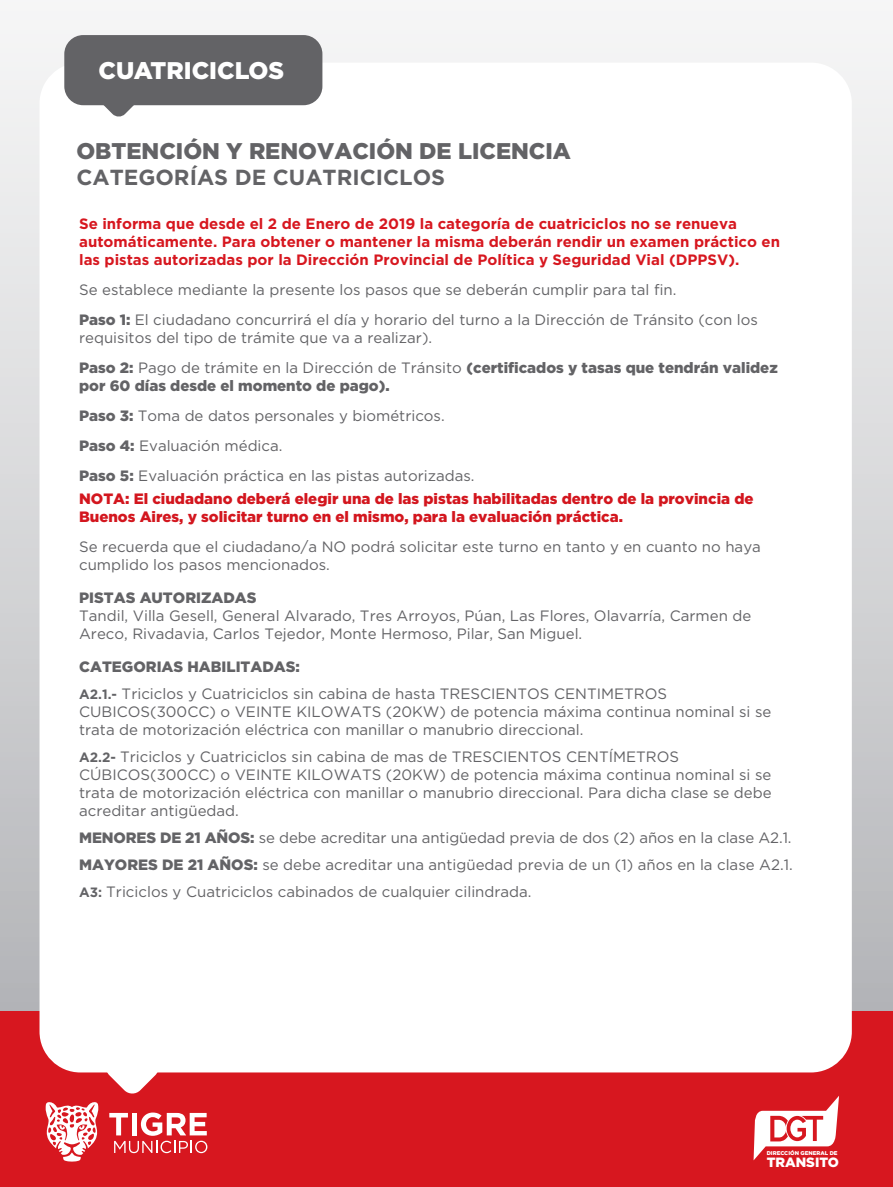
<style>
.page{position:relative;width:893px;height:1187px;background:#fff}
.page>*{position:absolute;margin:0;border:0;box-sizing:border-box;transform-origin:0 0}
.t1{font:900 24.15px "Gotham";color:#fff}
.t2{font:900 22.65px "Gotham";color:#636366}
.t3{font:700 21.75px "Gotham";color:#636366}
.t4{font:15px/18px "Gotham";color:#636366}
.t5{font:700 15px/18px "Gotham";color:#d7171f}
.t6{font:900 15px/18px "Gotham";color:#d3161e}
.t7{font:900 15px "Gotham";color:#636366}
.t8{font:900 13.35px "Gotham";color:#fff}
.t9{font:900 5.55px "Gotham";color:#fff}
.s1{font-weight:900}
.s2{font-weight:700;font-size:13.5px}
</style>
<div class="page">
<div style="left:0;top:1010px;width:893px;height:176px;background:#d7171f"></div>
<div style="left:0;top:0;width:893px;height:1010px;background:linear-gradient(to bottom,#f9f9f9,#b5b6b9)"></div>
<div style="left:40px;top:63px;width:812px;height:1009px;background:#fff;border-radius:41px"></div>
<svg style="left:105px;top:1072px;width:55px;height:22px"></svg>
<svg style="left:97px;top:105px;width:43px;height:12px"></svg>
<div style="left:64px;top:35px;width:258px;height:70px;background:#636366;border-radius:19px"></div>
<svg style="left:754px;top:1096px;width:85px;height:64px"></svg>
<svg style="left:46px;top:1102px;width:52px;height:59px"></svg>
<svg style="left:109px;top:1112px;width:98px;height:41px"></svg>
<h1 class="t1" style="left:99px;top:54px;width:187px">CUATRICICLOS</h1>
<h2 class="t2" style="left:76px;top:135px;width:496px">OBTENCIÓN Y RENOVACIÓN DE LICENCIA</h2>
<h3 class="t3" style="left:76px;top:163px;width:370px">CATEGORÍAS DE CUATRICICLOS</h3>
<p class="t5" style="left:79px;top:215px;width:702px">Se informa que desde el 2 de Enero de 2019 la categoría de cuatriciclos no se renueva automáticamente. Para obtener o mantener la misma deberán rendir un examen práctico en las pistas autorizadas por la Dirección Provincial de Política y Seguridad Vial (DPPSV).</p>
<p class="t4" style="left:79px;top:275px;width:680px;line-height:30px">Se establece mediante la presente los pasos que se deberán cumplir para tal fin.<br><span class="s1">Paso 1:</span> El ciudadano concurrirá el día y horario del turno a la Dirección de Tránsito (con los</p>
<p class="t4" style="left:79px;top:323px;width:700px;line-height:30px">requisitos del tipo de trámite que va a realizar).<br><span class="s1">Paso 2:</span> Pago de trámite en la Dirección de Tránsito <span class="s1">(certificados y tasas que tendrán validez</span></p>
<p class="t4" style="left:79px;top:371px;width:397px;line-height:30px"><span class="s1">por 60 días desde el momento de pago).<br>Paso 3:</span> Toma de datos personales y biométricos.<br><span class="s1">Paso 4:</span> Evaluación médica.<br><span class="s1">Paso 5:</span> Evaluación práctica en las pistas autorizadas.</p>
<p class="t6" style="left:79px;top:489px;width:676px">NOTA: El ciudadano deberá elegir una de las pistas habilitadas dentro de la provincia de<br>Buenos Aires, y solicitar turno en el mismo, para la evaluación práctica.</p>
<p class="t4" style="left:79px;top:537px;width:683px">Se recuerda que el ciudadano/a NO podrá solicitar este turno en tanto y en cuanto no haya cumplido los pasos mencionados.</p>
<p class="t7" style="left:79px;top:587px;width:179px">PISTAS AUTORIZADAS</p>
<p class="t4" style="left:79px;top:606px;width:674px">Tandil, Villa Gesell, General Alvarado, Tres Arroyos, Púan, Las Flores, Olavarría, Carmen de<br>Areco, Rivadavia, Carlos Tejedor, Monte Hermoso, Pilar, San Miguel.</p>
<p class="t4" style="left:79px;top:653px;width:589px;line-height:27px"><span class="s1">CATEGORIAS HABILITADAS:<br></span><span class="s2">A2.1.-</span> Triciclos y Cuatriciclos sin cabina de hasta TRESCIENTOS CENTIMETROS</p>
<p class="t4" style="left:79px;top:702px;width:694px">CUBICOS(300CC) o VEINTE KILOWATS (20KW) de potencia máxima continua nominal si se trata de motorización eléctrica con manillar o manubrio direccional.</p>
<p class="t4" style="left:79px;top:747px;width:694px"><span class="s2">A2.2-</span> Triciclos y Cuatriciclos sin cabina de mas de TRESCIENTOS CENTÍMETROS CÚBICOS(300CC) o VEINTE KILOWATS (20KW) de potencia máxima continua nominal si se trata de motorización eléctrica con manillar o manubrio direccional. Para dicha clase se debe acreditar antigüedad.</p>
<p class="t4" style="left:79px;top:824px;width:715px;line-height:27px;text-align:justify"><span class="s1">MENORES DE 21 AÑOS:</span> se debe acreditar una antigüedad previa de dos (2) años en la clase A2.1.<br><span class="s1">MAYORES DE 21 AÑOS:</span> se debe acreditar una antigüedad previa de un (1) años en la clase A2.1.<br><span class="s2">A3:</span> Triciclos y Cuatriciclos cabinados de cualquier cilindrada.</p>
<p class="t9" style="left:767px;top:1148px;width:72px">DIRECCIÓN GENERAL DE</p>
<p class="t8" style="left:767px;top:1152px;width:74px">TRANSITO</p>
</div>
